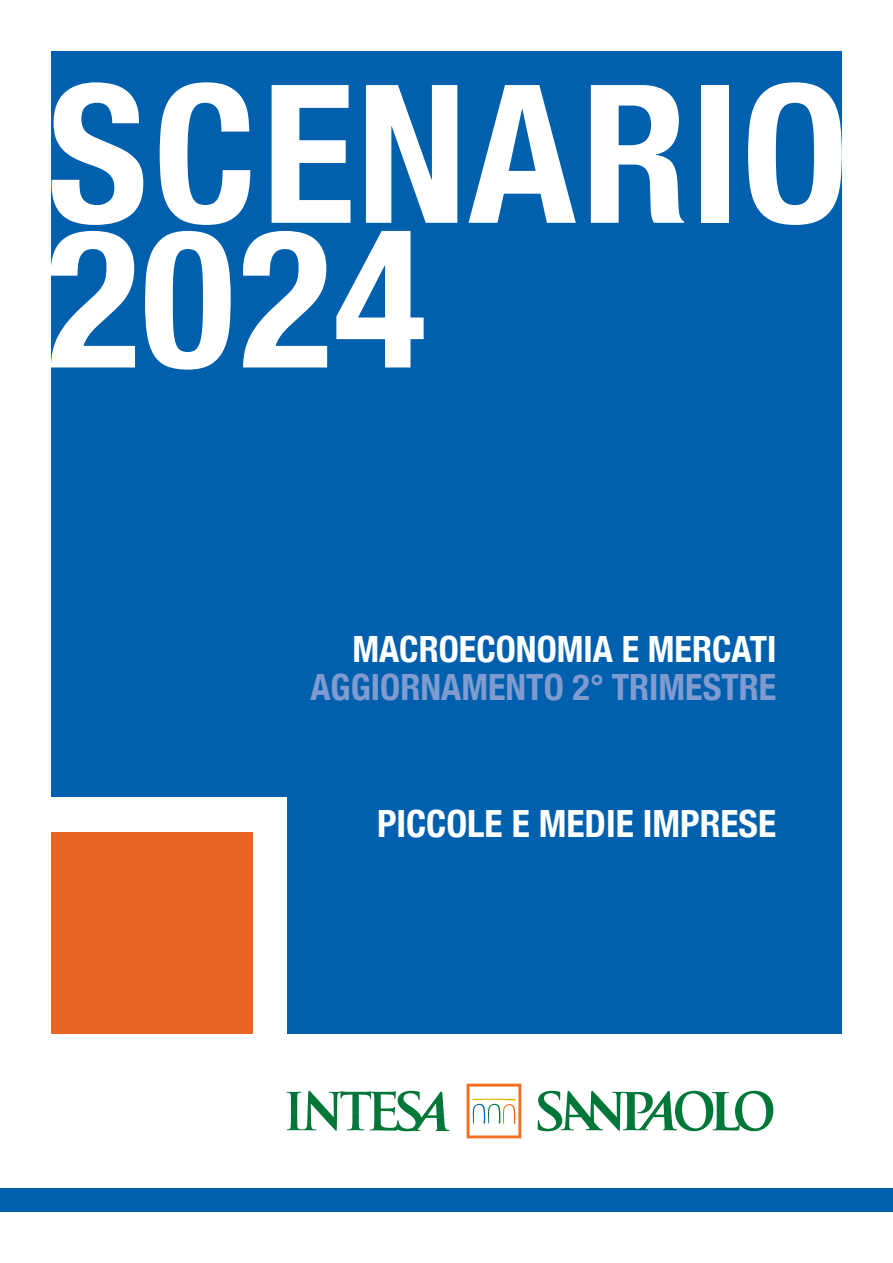
<style>
.page{position:relative;width:893px;height:1263px;background:#fff}
.page>*{position:absolute;margin:0;border:0;box-sizing:border-box;transform-origin:0 0}
.t1{font:700 condensed 192.9px/144.6px "Helvetica Neue";letter-spacing:.01em;color:#fff}
.t2{font:700 condensed 37.5px "Helvetica Neue";color:#fff}
.t3{font:700 condensed 36.15px "Helvetica Neue";color:#809bcf}
.t4{font:700 condensed 36.15px "Helvetica Neue";color:#fff}
</style>
<div class="page">
<div style="left:0;top:1189px;width:893px;height:23px;background:#0160ae"></div>
<div style="left:51px;top:51px;width:791px;height:982px;background:#0160ae"></div>
<div style="left:45px;top:797px;width:241px;height:254px;background:#fff"></div>
<div style="left:51px;top:833px;width:201px;height:201px;background:#e86424"></div>
<svg style="left:538px;top:1090px;width:235px;height:41px"></svg>
<svg style="left:286px;top:1090px;width:164px;height:41px"></svg>
<svg style="left:467px;top:1084px;width:54px;height:54px"></svg>
<p class="t1" style="left:47px;top:69px;width:803px">SCENARIO<br>2024</p>
<p class="t4" style="left:352px;top:619px;width:425px">MACROECONOMIA E MERCATI</p>
<p class="t3" style="left:311px;top:657px;width:467px">AGGIORNAMENTO 2° TRIMESTRE</p>
<p class="t2" style="left:377px;top:792px;width:400px">PICCOLE E MEDIE IMPRESE</p>
</div>
